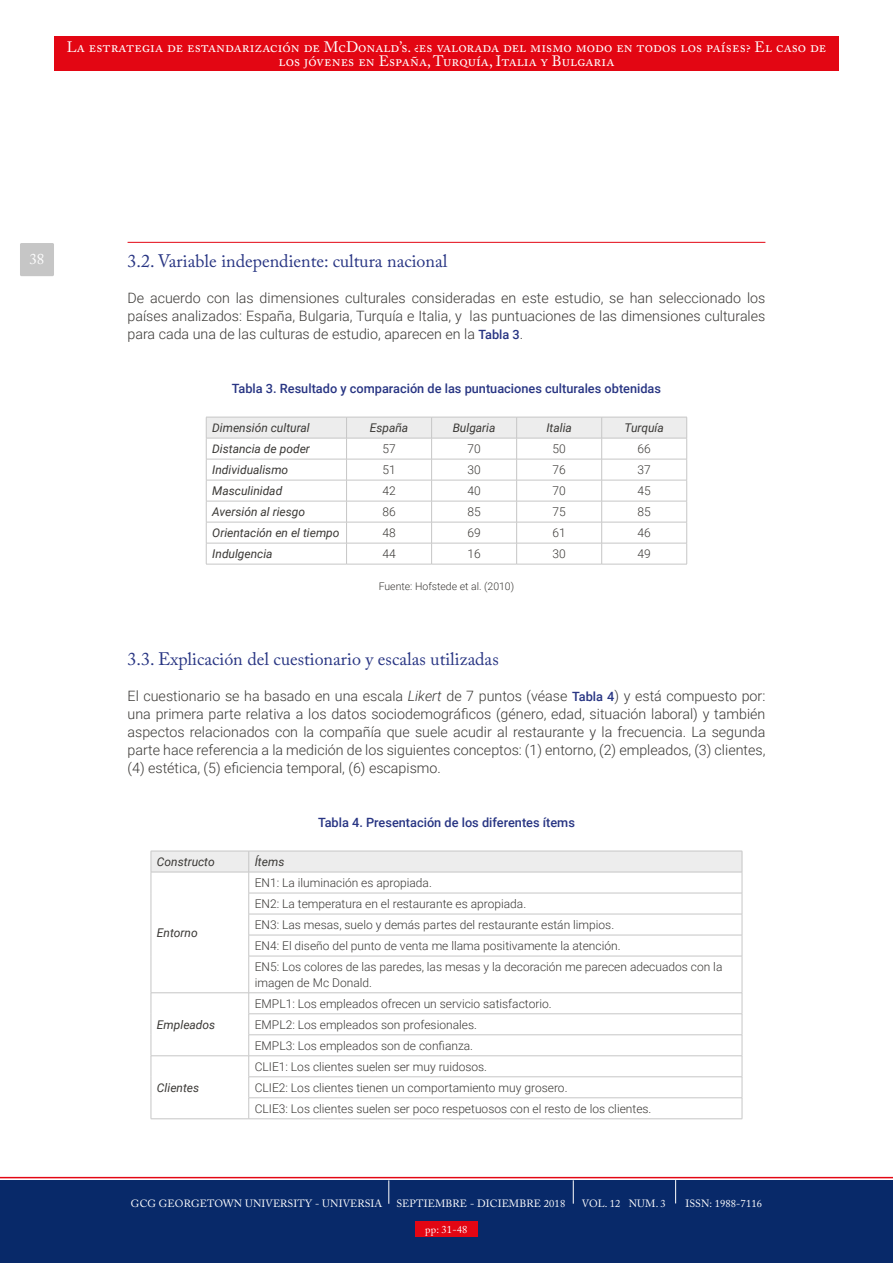
<style>
.page{position:relative;width:893px;height:1263px;background:#fff}
.page>*{position:absolute;margin:0;border:0;box-sizing:border-box;transform-origin:0 0}
.t1{font:18px "Adobe Caslon Pro";color:#283583}
.t2{font:15px/13.5px "Adobe Caslon Pro";letter-spacing:.005em;color:#fff;text-align:center}
.t3{font:300 14.25px/18px "Roboto";color:#3a3835;text-align:justify}
.t4{font:500 12.75px "Roboto";color:#283583}
.t5{font:300 12px/21px "Roboto";color:#3a3835}
.t6{font:italic 12px "Roboto";color:#3a3835}
.t7{font:10.5px "Adobe Caslon Pro";letter-spacing:.01em;color:#fff}
.t8{font:300 10.5px "Roboto";color:#3a3835}
.s1{font-weight:500;font-size:12.75px;color:#283583}
.s2{font-style:italic}
</style>
<div class="page">
<div style="left:54px;top:37px;width:785px;height:34px;background:#e30613"></div>
<div style="left:0;top:1180px;width:893px;height:83px;background:#082969"></div>
<svg style="left:0;top:1177px;width:893px;height:27px"></svg>
<div style="left:20px;top:243px;width:34px;height:33px;background:#c6c6c6;border-radius:2px"></div>
<hr style="left:128px;top:242px;width:637px;height:1px;background:#e30613">
<hr style="left:206px;top:564px;width:141px;height:1px;background:#c6c6c6">
<hr style="left:347px;top:564px;width:85px;height:1px;background:#c6c6c6">
<hr style="left:432px;top:564px;width:85px;height:1px;background:#c6c6c6">
<hr style="left:517px;top:564px;width:85px;height:1px;background:#c6c6c6">
<hr style="left:602px;top:564px;width:85px;height:1px;background:#c6c6c6">
<svg style="left:206px;top:417px;width:481px;height:147px"></svg>
<hr style="left:347px;top:459px;width:85px;height:1px;background:#c6c6c6">
<hr style="left:151px;top:956px;width:1px;height:36px;background:#c6c6c6">
<hr style="left:249px;top:956px;width:493px;height:1px;background:#c6c6c6">
<hr style="left:248px;top:956px;width:1px;height:36px;background:#c6c6c6">
<hr style="left:742px;top:956px;width:1px;height:36px;background:#c6c6c6">
<hr style="left:151px;top:992px;width:98px;height:1px;background:#c6c6c6">
<hr style="left:249px;top:992px;width:493px;height:1px;background:#c6c6c6">
<hr style="left:249px;top:1013px;width:493px;height:1px;background:#c6c6c6">
<hr style="left:249px;top:1034px;width:493px;height:1px;background:#c6c6c6">
<hr style="left:151px;top:1055px;width:98px;height:1px;background:#c6c6c6">
<hr style="left:249px;top:1055px;width:493px;height:1px;background:#c6c6c6">
<hr style="left:249px;top:1076px;width:493px;height:1px;background:#c6c6c6">
<svg style="left:151px;top:993px;width:1px;height:125px"></svg>
<hr style="left:249px;top:1097px;width:493px;height:1px;background:#c6c6c6">
<svg style="left:248px;top:993px;width:1px;height:125px"></svg>
<svg style="left:742px;top:993px;width:1px;height:125px"></svg>
<hr style="left:151px;top:1118px;width:98px;height:1px;background:#c6c6c6">
<hr style="left:249px;top:1118px;width:493px;height:1px;background:#c6c6c6">
<svg style="left:151px;top:851px;width:592px;height:105px"></svg>
<hr style="left:249px;top:893px;width:493px;height:1px;background:#c6c6c6">
<div style="left:415px;top:1221px;width:63px;height:16px;background:#e30613"></div>
<p class="t2" style="left:67px;top:41px;width:761px">La estrategia de estandarización de McDonald’s. ¿es valorada del mismo modo en todos los países? El caso de los jóvenes en España, Turquía, Italia y Bulgaria</p>
<p class="t2" style="left:29px;top:252px;width:16px">38</p>
<p class="t1" style="left:128px;top:250px;width:321px">3.2. Variable independiente: cultura nacional</p>
<p class="t3" style="left:128px;top:288px;width:639px">De acuerdo con las dimensiones culturales consideradas en este estudio, se han seleccionado los países analizados: España, Bulgaria, Turquía e Italia, y las puntuaciones de las dimensiones culturales para cada una de las culturas de estudio, aparecen en la <span class="s1">Tabla 3</span>.</p>
<p class="t4" style="left:232px;top:379px;width:431px">Tabla 3. Resultado y comparación de las puntuaciones culturales obtenidas</p>
<p class="t6" style="left:212px;top:419px;width:99px">Dimensión cultural</p>
<p class="t6" style="left:370px;top:419px;width:40px">España</p>
<p class="t6" style="left:453px;top:419px;width:44px">Bulgaria</p>
<p class="t6" style="left:546px;top:419px;width:27px">Italia</p>
<p class="t6" style="left:625px;top:419px;width:41px">Turquía</p>
<p class="t6" style="left:212px;top:440px;width:99px">Distancia de poder</p>
<p class="t5" style="left:382px;top:438px;width:15px">57</p>
<p class="t5" style="left:467px;top:438px;width:15px">70</p>
<p class="t5" style="left:552px;top:438px;width:15px">50</p>
<p class="t5" style="left:638px;top:438px;width:15px">66</p>
<p class="t6" style="left:212px;top:461px;width:78px">Individualismo</p>
<p class="t5" style="left:382px;top:459px;width:15px">51</p>
<p class="t5" style="left:467px;top:459px;width:15px">30</p>
<p class="t5" style="left:553px;top:459px;width:15px">76</p>
<p class="t5" style="left:638px;top:459px;width:15px">37</p>
<p class="t6" style="left:212px;top:482px;width:72px">Masculinidad</p>
<p class="t5" style="left:382px;top:480px;width:15px">42</p>
<p class="t5" style="left:467px;top:480px;width:15px">40</p>
<p class="t5" style="left:553px;top:480px;width:15px">70</p>
<p class="t5" style="left:638px;top:480px;width:15px">45</p>
<p class="t6" style="left:212px;top:503px;width:94px">Aversión al riesgo</p>
<p class="t5" style="left:382px;top:501px;width:15px">86</p>
<p class="t5" style="left:467px;top:501px;width:15px">85</p>
<p class="t5" style="left:553px;top:501px;width:15px">75</p>
<p class="t5" style="left:638px;top:501px;width:15px">85</p>
<p class="t6" style="left:212px;top:524px;width:129px">Orientación en el tiempo</p>
<p class="t5" style="left:382px;top:522px;width:15px">48</p>
<p class="t5" style="left:467px;top:522px;width:15px">69</p>
<p class="t5" style="left:553px;top:522px;width:15px">61</p>
<p class="t5" style="left:638px;top:522px;width:15px">46</p>
<p class="t6" style="left:212px;top:545px;width:62px">Indulgencia</p>
<p class="t5" style="left:382px;top:543px;width:15px">44</p>
<p class="t5" style="left:468px;top:543px;width:15px">16</p>
<p class="t5" style="left:553px;top:543px;width:15px">30</p>
<p class="t5" style="left:638px;top:543px;width:15px">49</p>
<p class="t8" style="left:379px;top:579px;width:137px">Fuente: Hofstede et al. (2010)</p>
<p class="t1" style="left:128px;top:648px;width:373px">3.3. Explicación del cuestionario y escalas utilizadas</p>
<p class="t3" style="left:128px;top:686px;width:639px">El cuestionario se ha basado en una escala <span class="s2">Likert</span> de 7 puntos (véase <span class="s1">Tabla 4</span>) y está compuesto por: una primera parte relativa a los datos sociodemográficos (género, edad, situación laboral) y también aspectos relacionados con la compañía que suele acudir al restaurante y la frecuencia. La segunda parte hace referencia a la medición de los siguientes conceptos: (1) entorno, (2) empleados, (3) clientes, (4) estética, (5) eficiencia temporal, (6) escapismo.</p>
<p class="t6" style="left:157px;top:853px;width:59px">Constructo</p>
<p class="t6" style="left:255px;top:853px;width:31px">Ítems</p>
<p class="t4" style="left:318px;top:813px;width:258px">Tabla 4. Presentación de los diferentes ítems</p>
<p class="t6" style="left:157px;top:924px;width:42px">Entorno</p>
<p class="t6" style="left:157px;top:1016px;width:60px">Empleados</p>
<p class="t6" style="left:157px;top:1079px;width:44px">Clientes</p>
<p class="t5" style="left:255px;top:872px;width:469px">EN1: La iluminación es apropiada.<br>EN2: La temperatura en el restaurante es apropiada.<br>EN3: Las mesas, suelo y demás partes del restaurante están limpios.<br>EN4: El diseño del punto de venta me llama positivamente la atención.<br>EN5: Los colores de las paredes, las mesas y la decoración me parecen adecuados con la</p>
<p class="t5" style="left:255px;top:971px;width:119px">imagen de Mc Donald.</p>
<p class="t5" style="left:255px;top:992px;width:298px">EMPL1: Los empleados ofrecen un servicio satisfactorio.<br>EMPL2: Los empleados son profesionales.<br>EMPL3: Los empleados son de confianza.</p>
<p class="t5" style="left:255px;top:1055px;width:398px">CLIE1: Los clientes suelen ser muy ruidosos.<br>CLIE2: Los clientes tienen un comportamiento muy grosero.<br>CLIE3: Los clientes suelen ser poco respetuosos con el resto de los clientes.</p>
<p class="t7" style="left:131px;top:1197px;width:253px">GCG GEORGETOWN UNIVERSITY - UNIVERSIA</p>
<p class="t7" style="left:396px;top:1197px;width:170px">SEPTIEMBRE - DICIEMBRE 2018</p>
<p class="t7" style="left:582px;top:1197px;width:85px">VOL. 12 NUM. 3</p>
<p class="t7" style="left:685px;top:1197px;width:78px">ISSN: 1988-7116</p>
<p class="t7" style="left:425px;top:1223px;width:43px">pp: 31-48</p>
</div>
